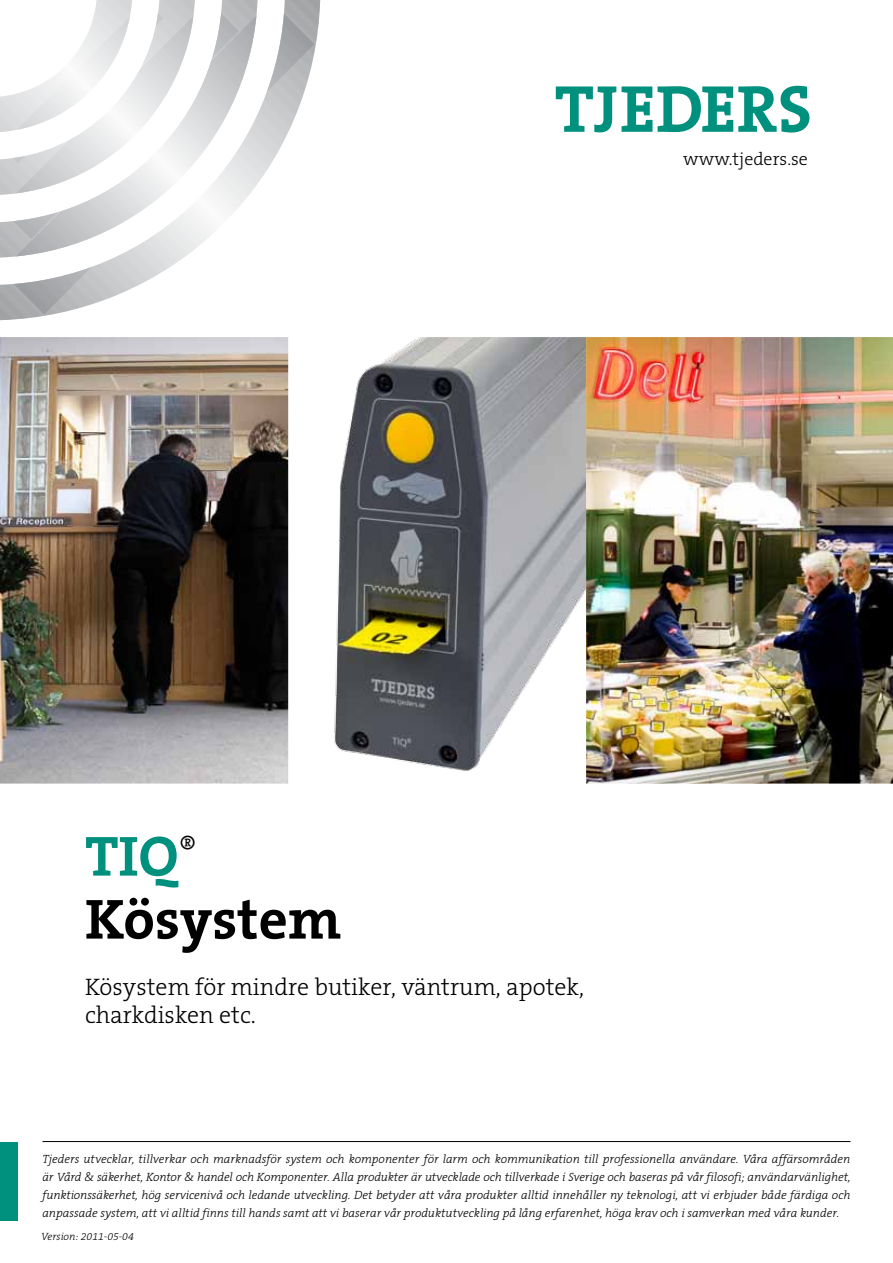
<style>
.page{position:relative;width:893px;height:1263px;background:#fff}
.page>*{position:absolute;margin:0;border:0;box-sizing:border-box;transform-origin:0 0}
.t1{font:700 57px/63px "The Serif B7";color:#000}
.t2{font:300 24px/28.8px "The Serif B3";color:#000}
.t3{font:300 18px "The Serif B3";color:#000}
.t4{font:italic 300 12px/18px "The Serif B3";color:#000;text-align:justify}
.t5{font:italic 300 10.5px "The Serif B3";color:#000}
.s1{color:#00907e}
</style>
<div class="page">
<img style="left:0;top:337px;width:893px;height:446px">
<svg style="left:288px;top:337px;width:298px;height:446px"></svg>
<svg style="left:556px;top:86px;width:96px;height:46px"></svg>
<svg style="left:658px;top:86px;width:151px;height:47px"></svg>
<svg style="left:0;top:0;width:320px;height:320px"></svg>
<div style="left:0;top:1142px;width:17px;height:78px;background:#00907e"></div>
<hr style="left:43px;top:1141px;width:807px;height:1px;background:#000">
<h3 class="t3" style="left:683px;top:149px;width:126px">www.tjeders.se</h3>
<h1 class="t1" style="left:85px;top:826px;width:258px"><span class="s1">TIQ</span><sup>®<br></sup>Kösystem</h1>
<h2 class="t2" style="left:85px;top:973px;width:501px">Kösystem för mindre butiker, väntrum, apotek, charkdisken etc.</h2>
<p class="t4" style="left:43px;top:1151px;width:809px">Tjeders utvecklar, tillverkar och marknadsför system och komponenter för larm och kommunikation till professionella användare. Våra affärsområden är Vård &amp; säkerhet, Kontor &amp; handel och Komponenter. Alla produkter är utvecklade och tillverkade i Sverige och baseras på vår filosofi; användarvänlighet, funktionssäkerhet, hög servicenivå och ledande utveckling. Det betyder att våra produkter alltid innehåller ny teknologi, att vi erbjuder både färdiga och anpassade system, att vi alltid finns till hands samt att vi baserar vår produktutveckling på lång erfarenhet, höga krav och i samverkan med våra kunder.</p>
<p class="t5" style="left:41px;top:1230px;width:94px">Version: 2011-05-04</p>
</div>
